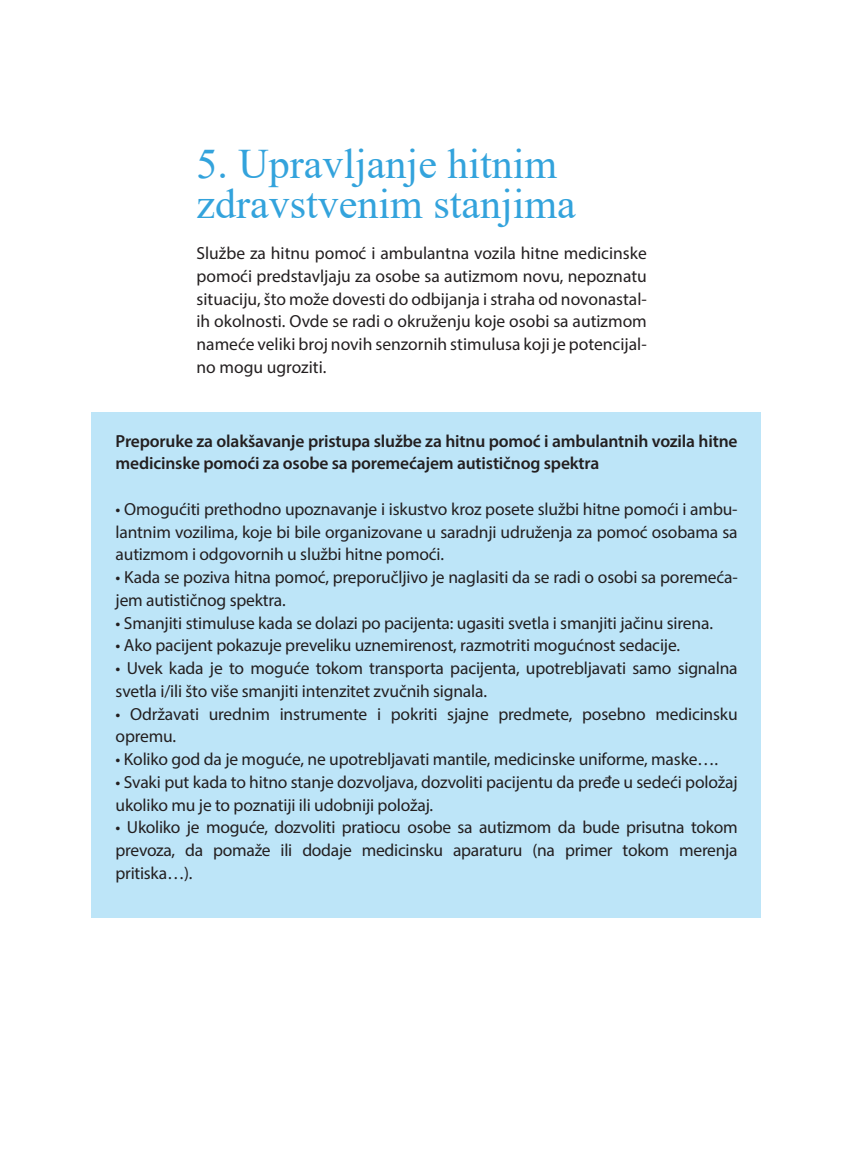
<style>
.page{position:relative;width:844px;height:1166px;background:#fff}
.page>*{position:absolute;margin:0;border:0;box-sizing:border-box;transform-origin:0 0}
.t1{font:42px/40.2px "Times New Roman";color:#33a3dc}
.t2{font:17.5px/22.8px "Myriad Pro";letter-spacing:-.01em;color:#231f20}
.t3{font:600 17.5px/22.8px "Myriad Pro";letter-spacing:-.01em;color:#231f20}
</style>
<div class="page">
<div style="left:92px;top:412px;width:668px;height:505px;background:#bde5f8"></div>
<h1 class="t1" style="left:196px;top:143px;width:381px">5. Upravljanje hitnim zdravstvenim stanjima</h1>
<p class="t2" style="left:196px;top:242px;width:452px;text-align:justify">Službe za hitnu pomoć i ambulantna vozila hitne medicinske pomoći predstavljaju za osobe sa autizmom novu, nepoznatu situaciju, što može dovesti do odbijanja i straha od novonastal&shy;ih okolnosti. Ovde se radi o okruženju koje osobi sa autizmom nameće veliki broj novih senzornih stimulusa koji je potencijal&shy;no mogu ugroziti.</p>
<p class="t3" style="left:116px;top:429px;width:623px">Preporuke za olakšavanje pristupa službe za hitnu pomoć i ambulantnih vozila hitne medicinske pomoći za osobe sa poremećajem autističnog spektra</p>
<p class="t2" style="left:116px;top:497px;width:623px;text-align:justify">• Omogućiti prethodno upoznavanje i iskustvo kroz posete službi hitne pomoći i ambu&shy;lantnim vozilima, koje bi bile organizovane u saradnji udruženja za pomoć osobama sa autizmom i odgovornih u službi hitne pomoći.</p>
<p class="t2" style="left:116px;top:565px;width:623px">• Kada se poziva hitna pomoć, preporučljivo je naglasiti da se radi o osobi sa poremeća&shy;jem autističnog spektra.</p>
<p class="t2" style="left:116px;top:611px;width:598px">• Smanjiti stimuluse kada se dolazi po pacijenta: ugasiti svetla i smanjiti jačinu sirena.</p>
<p class="t2" style="left:116px;top:634px;width:565px">• Ako pacijent pokazuje preveliku uznemirenost, razmotriti mogućnost sedacije.</p>
<p class="t2" style="left:116px;top:656px;width:623px">• Uvek kada je to moguće tokom transporta pacijenta, upotrebljavati samo signalna svetla i/ili što više smanjiti intenzitet zvučnih signala.</p>
<p class="t2" style="left:116px;top:702px;width:623px">• Održavati urednim instrumente i pokriti sjajne predmete, posebno medicinsku opremu.</p>
<p class="t2" style="left:116px;top:747px;width:603px">• Koliko god da je moguće, ne upotrebljavati mantile, medicinske uniforme, maske….</p>
<p class="t2" style="left:116px;top:770px;width:623px">• Svaki put kada to hitno stanje dozvoljava, dozvoliti pacijentu da pređe u sedeći položaj ukoliko mu je to poznatiji ili udobniji položaj.</p>
<p class="t2" style="left:116px;top:816px;width:623px;text-align:justify">• Ukoliko je moguće, dozvoliti pratiocu osobe sa autizmom da bude prisutna tokom prevoza, da pomaže ili dodaje medicinsku aparaturu (na primer tokom merenja pritiska…).</p>
</div>
